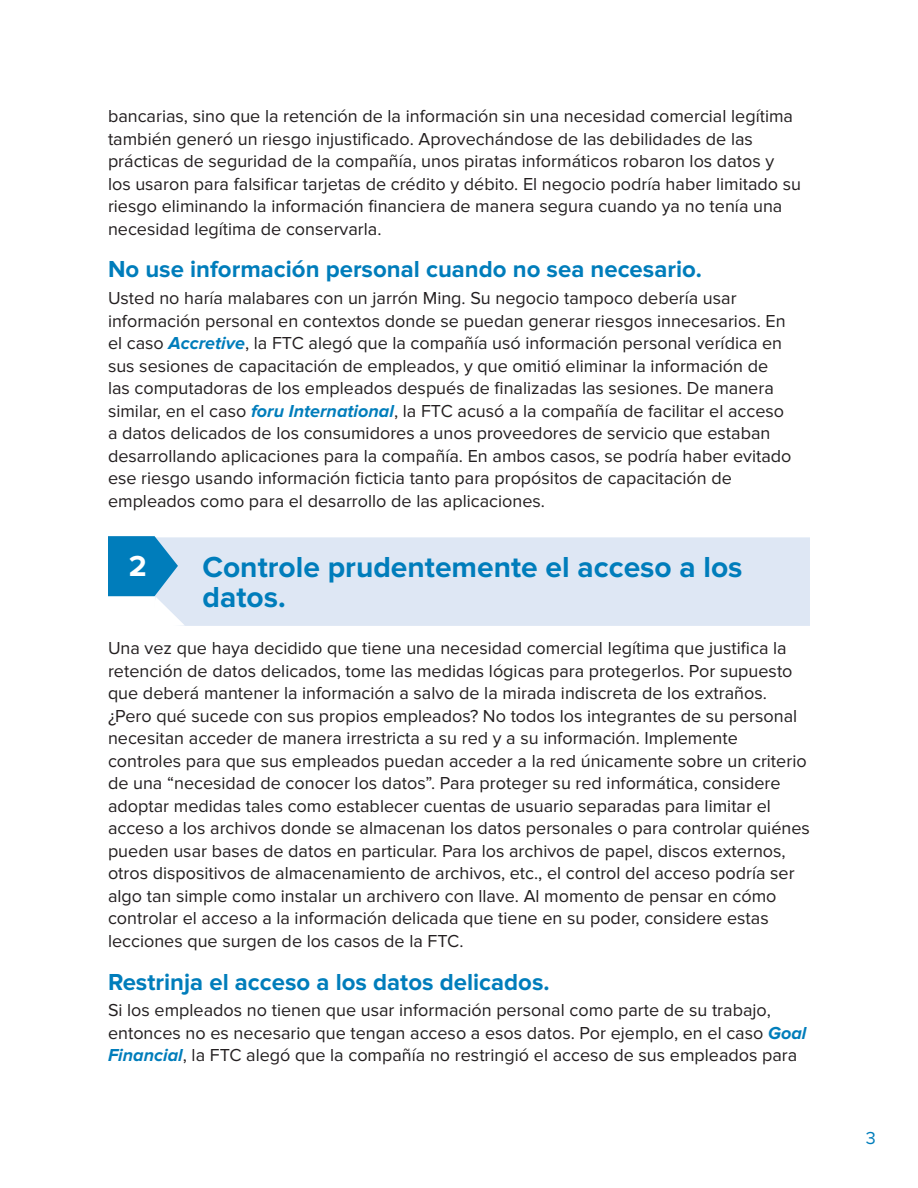
<style>
.page{position:relative;width:918px;height:1188px;background:#fff}
.page>*{position:absolute;margin:0;border:0;box-sizing:border-box;transform-origin:0 0}
.H1_doubleline{font:700 30px/30px "Proxima Nova";color:#007dbb}
.Number{font:700 30px "Proxima Nova";color:#fff}
.t1{font:700 24px "Proxima Nova";color:#007dbb}
.body{font:18px/22.5px "Proxima Nova";color:#231f20}
.t2{font:18px "Proxima Nova";color:#007dbb}
.s1{font-weight:700;font-style:italic;color:#007dbb}
</style>
<div class="page">
<div style="left:155px;top:537px;width:655px;height:89px;background:#dee7f4"></div>
<svg style="left:108px;top:536px;width:77px;height:90px"></svg>
<p class="body" style="left:108px;top:105px;width:695px">bancarias, sino que la retención de la información sin una necesidad comercial legítima también generó un riesgo injustificado. Aprovechándose de las debilidades de las prácticas de seguridad de la compañía, unos piratas informáticos robaron los datos y los usaron para falsificar tarjetas de crédito y débito. El negocio podría haber limitado su riesgo eliminando la información financiera de manera segura cuando ya no tenía una necesidad legítima de conservarla.</p>
<h2 class="t1" style="left:108px;top:256px;width:595px">No use información personal cuando no sea necesario.</h2>
<p class="body" style="left:108px;top:287px;width:685px">Usted no haría malabares con un jarrón Ming. Su negocio tampoco debería usar información personal en contextos donde se puedan generar riesgos innecesarios. En el caso <span class="s1">Accretive</span>, la FTC alegó que la compañía usó información personal verídica en sus sesiones de capacitación de empleados, y que omitió eliminar la información de las computadoras de los empleados después de finalizadas las sesiones. De manera similar, en el caso <span class="s1">foru International</span>, la FTC acusó a la compañía de facilitar el acceso a datos delicados de los consumidores a unos proveedores de servicio que estaban desarrollando aplicaciones para la compañía. En ambos casos, se podría haber evitado ese riesgo usando información ficticia tanto para propósitos de capacitación de empleados como para el desarrollo de las aplicaciones.</p>
<p class="Number" style="left:129px;top:549px;width:19px">2</p>
<p class="H1_doubleline" style="left:202px;top:553px;width:542px">Controle prudentemente el acceso a los datos.</p>
<p class="body" style="left:108px;top:637px;width:703px">Una vez que haya decidido que tiene una necesidad comercial legítima que justifica la retención de datos delicados, tome las medidas lógicas para protegerlos. Por supuesto que deberá mantener la información a salvo de la mirada indiscreta de los extraños. ¿Pero qué sucede con sus propios empleados? No todos los integrantes de su personal necesitan acceder de manera irrestricta a su red y a su información. Implemente controles para que sus empleados puedan acceder a la red únicamente sobre un criterio de una “necesidad de conocer los datos”. Para proteger su red informática, considere adoptar medidas tales como establecer cuentas de usuario separadas para limitar el acceso a los archivos donde se almacenan los datos personales o para controlar quiénes pueden usar bases de datos en particular. Para los archivos de papel, discos externos, otros dispositivos de almacenamiento de archivos, etc., el control del acceso podría ser algo tan simple como instalar un archivero con llave. Al momento de pensar en cómo controlar el acceso a la información delicada que tiene en su poder, considere estas lecciones que surgen de los casos de la FTC.</p>
<h2 class="t1" style="left:108px;top:968px;width:443px">Restrinja el acceso a los datos delicados.</h2>
<p class="body" style="left:108px;top:999px;width:700px">Si los empleados no tienen que usar información personal como parte de su trabajo, entonces no es necesario que tengan acceso a esos datos. Por ejemplo, en el caso <span class="s1">Goal<br>Financial</span>, la FTC alegó que la compañía no restringió el acceso de sus empleados para</p>
<p class="t2" style="left:866px;top:1127px;width:12px">3</p>
</div>
